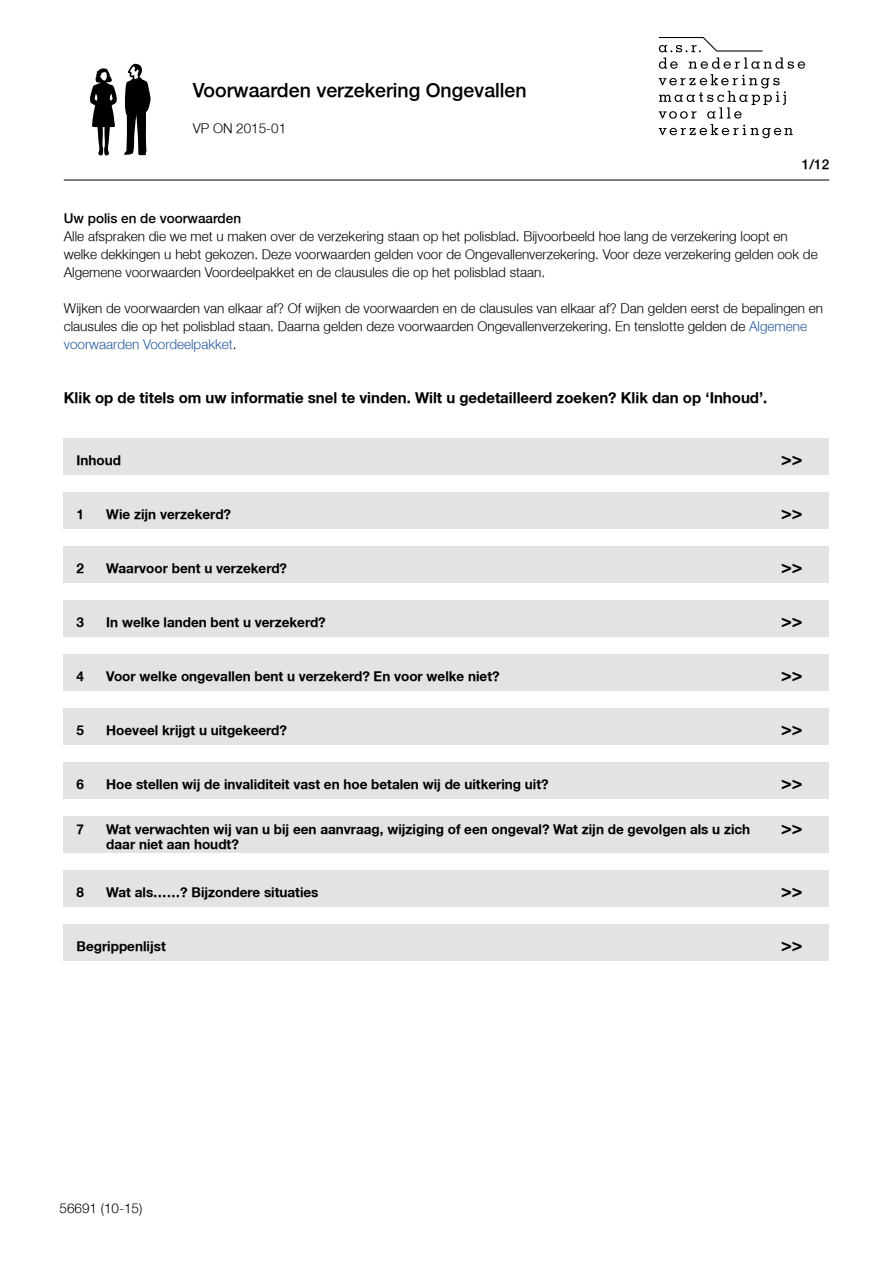
<style>
.page{position:relative;width:893px;height:1263px;background:#fff}
.page>*{position:absolute;margin:0;border:0;box-sizing:border-box;transform-origin:0 0}
.t1{font:300 19.5px "Fortis Helvetica";color:#000}
.t2{font:700 18px "Fortis Helvetica";color:#000}
.t3{font:700 15px "Fortis Helvetica";color:#000}
.t4{font:300 13.5px/18px "Fortis Helvetica";color:#000}
.t5{font:700 13.5px "Fortis Helvetica";color:#000}
.t6{font:300 13.5px "Fortis Helvetica";color:#000}
.s1{color:#275b9b}
</style>
<div class="page">
<svg style="left:90px;top:64px;width:61px;height:91px"></svg>
<div style="left:64px;top:493px;width:765px;height:36px;background:#e3e3e3"></div>
<div style="left:64px;top:547px;width:765px;height:36px;background:#e3e3e3"></div>
<div style="left:64px;top:601px;width:765px;height:36px;background:#e3e3e3"></div>
<div style="left:64px;top:655px;width:765px;height:36px;background:#e3e3e3"></div>
<div style="left:64px;top:709px;width:765px;height:36px;background:#e3e3e3"></div>
<div style="left:64px;top:763px;width:765px;height:36px;background:#e3e3e3"></div>
<div style="left:64px;top:817px;width:765px;height:36px;background:#e3e3e3"></div>
<div style="left:64px;top:871px;width:765px;height:36px;background:#e3e3e3"></div>
<div style="left:64px;top:925px;width:765px;height:36px;background:#e3e3e3"></div>
<div style="left:64px;top:439px;width:765px;height:36px;background:#e3e3e3"></div>
<hr style="left:64px;top:180px;width:765px;height:1px;background:#000">
<svg style="left:659px;top:37px;width:146px;height:101px"></svg>
<h1 class="t1" style="left:193px;top:78px;width:335px">Voorwaarden verzekering Ongevallen</h1>
<p class="t4" style="left:193px;top:119px;width:95px">VP ON 2015-01</p>
<p class="t6" style="left:802px;top:156px;width:29px">1/12</p>
<p class="t6" style="left:64px;top:210px;width:179px">Uw polis en de voorwaarden</p>
<p class="t4" style="left:64px;top:227px;width:755px">Alle afspraken die we met u maken over de verzekering staan op het polisblad. Bijvoorbeeld hoe lang de verzekering loopt en welke dekkingen u hebt gekozen. Deze voorwaarden gelden voor de Ongevallenverzekering. Voor deze verzekering gelden ook de<br>Algemene voorwaarden Voordeelpakket en de clausules die op het polisblad staan.</p>
<p class="t4" style="left:64px;top:299px;width:761px">Wijken de voorwaarden van elkaar af? Of wijken de voorwaarden en de clausules van elkaar af? Dan gelden eerst de bepalingen en clausules die op het polisblad staan. Daarna gelden deze voorwaarden Ongevallenverzekering. En tenslotte gelden de <span class="s1">Algemene voorwaarden Voordeelpakket</span>.</p>
<p class="t3" style="left:64px;top:388px;width:705px">Klik op de titels om uw informatie snel te vinden. Wilt u gedetailleerd zoeken? Klik dan op ‘Inhoud’.</p>
<p class="t5" style="left:77px;top:452px;width:46px">Inhoud</p>
<h2 class="t2" style="left:781px;top:448px;width:23px">&gt;&gt;</h2>
<p class="t5" style="left:77px;top:506px;width:9px">1</p>
<p class="t5" style="left:106px;top:506px;width:126px">Wie zijn verzekerd?</p>
<h2 class="t2" style="left:781px;top:502px;width:23px">&gt;&gt;</h2>
<p class="t5" style="left:77px;top:560px;width:9px">2</p>
<p class="t5" style="left:106px;top:560px;width:182px">Waarvoor bent u verzekerd?</p>
<h2 class="t2" style="left:781px;top:556px;width:23px">&gt;&gt;</h2>
<p class="t5" style="left:77px;top:614px;width:9px">3</p>
<p class="t5" style="left:106px;top:614px;width:221px">In welke landen bent u verzekerd?</p>
<h2 class="t2" style="left:781px;top:610px;width:23px">&gt;&gt;</h2>
<p class="t5" style="left:77px;top:668px;width:9px">4</p>
<p class="t5" style="left:106px;top:668px;width:395px">Voor welke ongevallen bent u verzekerd? En voor welke niet?</p>
<h2 class="t2" style="left:781px;top:664px;width:23px">&gt;&gt;</h2>
<p class="t5" style="left:77px;top:722px;width:9px">5</p>
<p class="t5" style="left:106px;top:722px;width:182px">Hoeveel krijgt u uitgekeerd?</p>
<h2 class="t2" style="left:781px;top:718px;width:23px">&gt;&gt;</h2>
<p class="t5" style="left:77px;top:776px;width:9px">6</p>
<p class="t5" style="left:106px;top:776px;width:444px">Hoe stellen wij de invaliditeit vast en hoe betalen wij de uitkering uit?</p>
<h2 class="t2" style="left:781px;top:772px;width:23px">&gt;&gt;</h2>
<p class="t5" style="left:77px;top:821px;width:9px">7</p>
<p class="t5" style="left:106px;top:821px;width:645px">Wat verwachten wij van u bij een aanvraag, wijziging of een ongeval? Wat zijn de gevolgen als u zich</p>
<h2 class="t2" style="left:781px;top:817px;width:23px">&gt;&gt;</h2>
<p class="t5" style="left:106px;top:836px;width:134px">daar niet aan houdt?</p>
<p class="t5" style="left:77px;top:884px;width:9px">8</p>
<p class="t5" style="left:106px;top:884px;width:214px">Wat als……? Bijzondere situaties</p>
<h2 class="t2" style="left:781px;top:880px;width:23px">&gt;&gt;</h2>
<p class="t5" style="left:77px;top:938px;width:91px">Begrippenlijst</p>
<h2 class="t2" style="left:781px;top:934px;width:23px">&gt;&gt;</h2>
<p class="t4" style="left:60px;top:1199px;width:84px">56691 (10-15)</p>
</div>
